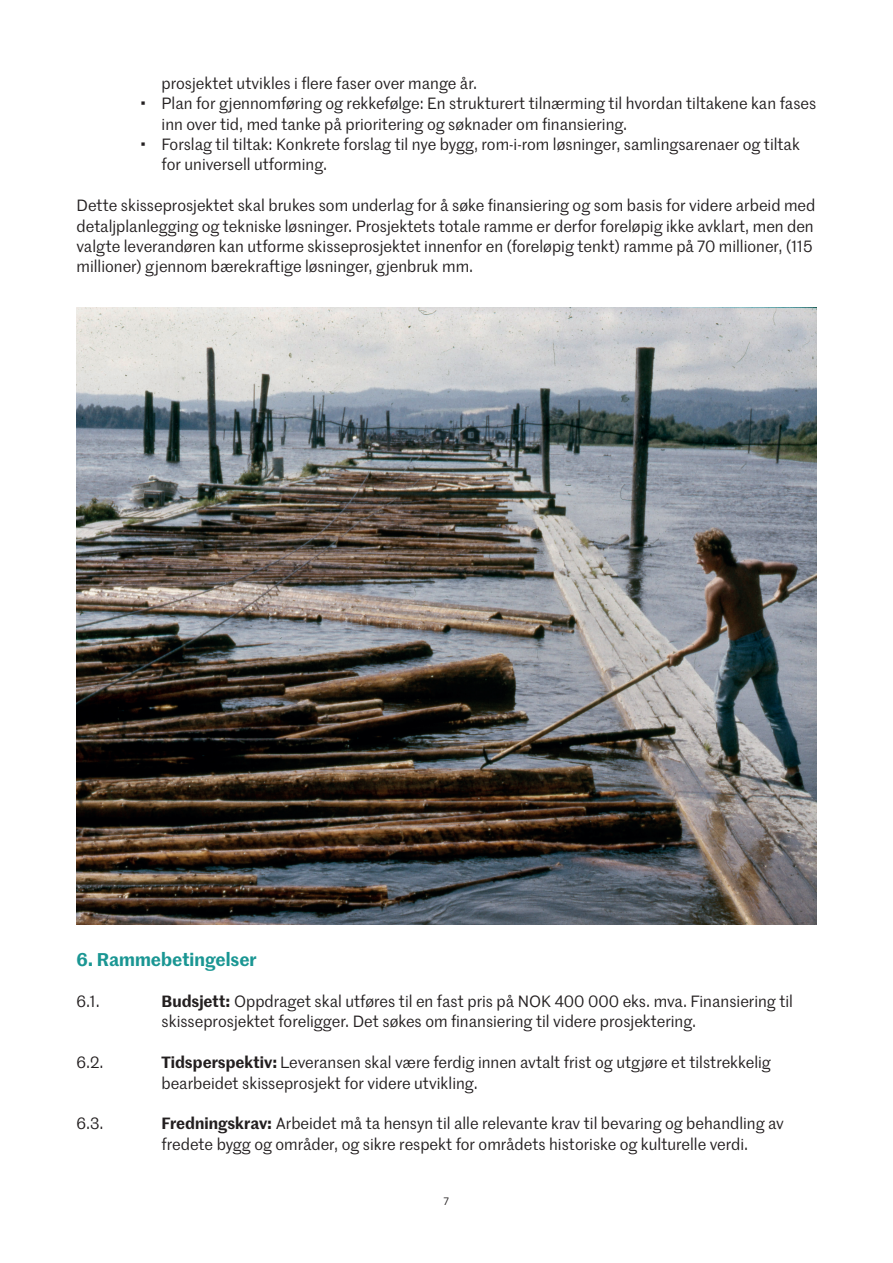
<style>
.page{position:relative;width:893px;height:1263px;background:#fff}
.page>*{position:absolute;margin:0;border:0;box-sizing:border-box;transform-origin:0 0}
.t1{font:600 18px "Marr Sans";color:#1a9693}
.t2{font:15.9px/20.4px "Marr Sans";color:#231f20}
.t3{font:10.5px "Marr Sans";color:#231f20}
.s1{font-weight:600}
</style>
<div class="page">
<img style="left:77px;top:308px;width:739px;height:617px">
<p class="t2" style="left:162px;top:72px;width:317px">prosjektet utvikles i flere faser over mange år.</p>
<p class="t2" style="left:162px;top:93px;width:656px;text-indent:-21px">• Plan for gjennomføring og rekkefølge: En strukturert tilnærming til hvordan tiltakene kan fases inn over tid, med tanke på prioritering og søknader om finansiering.</p>
<p class="t2" style="left:162px;top:133px;width:640px;text-indent:-21px">• Forslag til tiltak: Konkrete forslag til nye bygg, rom-i-rom løsninger, samlingsarenaer og tiltak for universell utforming.</p>
<p class="t2" style="left:77px;top:195px;width:740px">Dette skisseprosjektet skal brukes som underlag for å søke finansiering og som basis for videre arbeid med detaljplanlegging og tekniske løsninger. Prosjektets totale ramme er derfor foreløpig ikke avklart, men den valgte leverandøren kan utforme skisseprosjektet innenfor en (foreløpig tenkt) ramme på 70 millioner, (115 millioner) gjennom bærekraftige løsninger, gjenbruk mm.</p>
<p class="t1" style="left:77px;top:946px;width:182px">6. Rammebetingelser</p>
<p class="t2" style="left:77px;top:990px;width:25px">6.1.</p>
<p class="t2" style="left:162px;top:990px;width:633px"><span class="s1">Budsjett:</span> Oppdraget skal utføres til en fast pris på NOK 400 000 eks. mva. Finansiering til skisseprosjektet foreligger. Det søkes om finansiering til videre prosjektering.</p>
<p class="t2" style="left:77px;top:1051px;width:29px">6.2.</p>
<p class="t2" style="left:162px;top:1051px;width:611px"><span class="s1">Tidsperspektiv:</span> Leveransen skal være ferdig innen avtalt frist og utgjøre et tilstrekkelig bearbeidet skisseprosjekt for videre utvikling.</p>
<p class="t2" style="left:77px;top:1113px;width:28px">6.3.</p>
<p class="t2" style="left:162px;top:1113px;width:624px"><span class="s1">Fredningskrav:</span> Arbeidet må ta hensyn til alle relevante krav til bevaring og behandling av fredete bygg og områder, og sikre respekt for områdets historiske og kulturelle verdi.</p>
<p class="t3" style="left:444px;top:1194px;width:7px">7</p>
</div>
